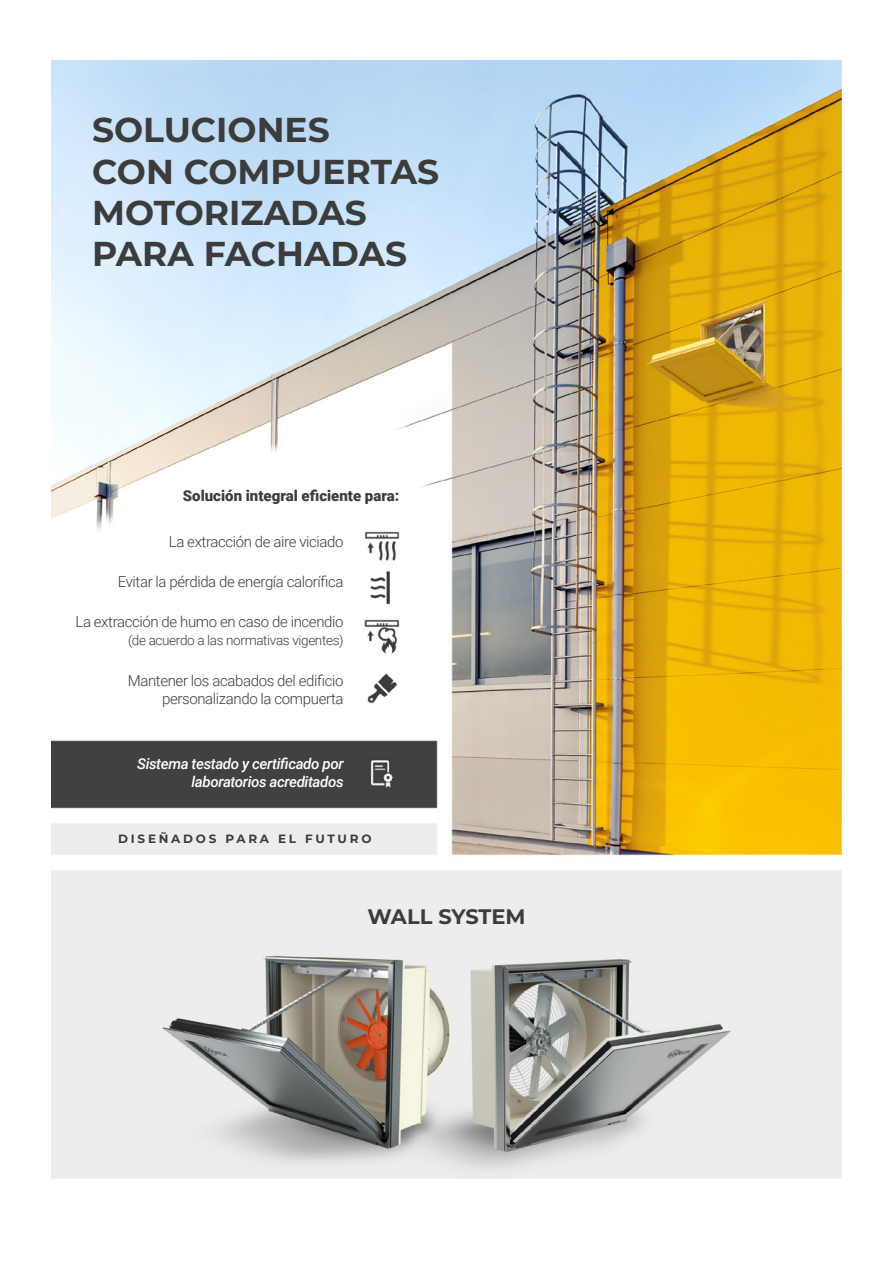
<style>
.page{position:relative;width:893px;height:1263px;background:#fff}
.page>*{position:absolute;margin:0;border:0;box-sizing:border-box;transform-origin:0 0}
.t1{font:700 34.5px/41.4px "Montserrat";color:#3c3c3b}
.t2{font:700 21px "Montserrat";letter-spacing:-.005em;color:#3c3c3b}
.t3{font:300 15px/18px "Roboto";letter-spacing:-.025em;color:#3c3c3b;text-align:right}
.t4{font:italic 500 15px/18px "Roboto";letter-spacing:-.025em;color:#fff;text-align:right}
.t5{font:900 15px "Roboto";color:#3c3c3b}
.t6{font:300 13.5px "Roboto";letter-spacing:-.025em;color:#3c3c3b}
.t7{font:700 12px "Montserrat";letter-spacing:.23em;color:#3c3c3b}
</style>
<div class="page">
<img style="left:52px;top:61px;width:789px;height:1118px">
<h1 class="t1" style="left:92px;top:108px;width:349px">SOLUCIONES<br>CON COMPUERTAS<br>MOTORIZADAS<br>PARA FACHADAS</h1>
<p class="t5" style="left:183px;top:485px;width:218px">Solución integral eficiente para:</p>
<p class="t3" style="left:169px;top:532px;width:176px">La extracción de aire viciado</p>
<p class="t3" style="left:118px;top:572px;width:227px">Evitar la pérdida de energía calorífica</p>
<p class="t3" style="left:75px;top:612px;width:270px">La extracción de humo en caso de incendio</p>
<p class="t6" style="left:128px;top:631px;width:217px">(de acuerdo a las normativas vigentes)</p>
<p class="t3" style="left:128px;top:671px;width:217px">Mantener los acabados del edificio personalizando la compuerta</p>
<p class="t4" style="left:137px;top:754px;width:208px">Sistema testado y certificado por laboratorios acreditados</p>
<p class="t7" style="left:118px;top:830px;width:255px">DISEÑADOS PARA EL FUTURO</p>
<h2 class="t2" style="left:367px;top:901px;width:160px">WALL SYSTEM</h2>
</div>
